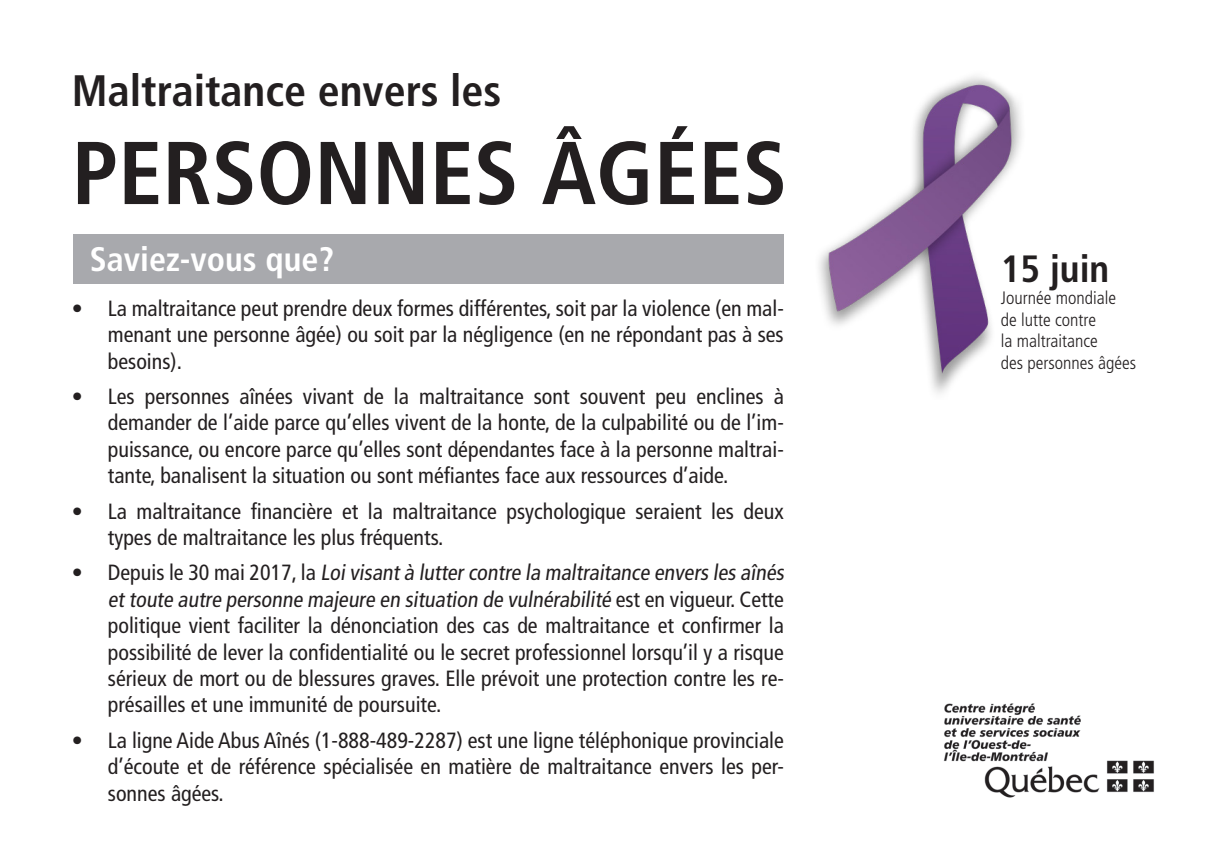
<style>
.page{position:relative;width:1224px;height:864px;background:#fff}
.page>*{position:absolute;margin:0;border:0;box-sizing:border-box;transform-origin:0 0}
.t1{font:700 condensed 89px "Frutiger";color:#231f20}
.t2{font:700 condensed 44px "Frutiger";color:#231f20}
.t3{font:700 condensed 38px "Frutiger";color:#231f20}
.t4{font:700 condensed 34px "Frutiger";color:#fff}
.t5{font:condensed 22px/26.4px "Frutiger";color:#231f20;text-align:justify}
.t6{font:300 condensed 18px/21.6px "Frutiger";color:#231f20}
</style>
<div class="page">
<img style="left:819px;top:76px;width:203px;height:317px">
<div style="left:73px;top:234px;width:711px;height:50px;background:#a8a9ad"></div>
<img style="left:943px;top:703px;width:211px;height:95px">
<p class="t2" style="left:72px;top:65px;width:431px">Maltraitance envers les</p>
<p class="t1" style="left:72px;top:120px;width:717px">PERSONNES ÂGÉES</p>
<p class="t4" style="left:90px;top:239px;width:246px">Saviez-vous que?</p>
<p class="t5" style="left:108px;top:295px;width:678px;text-indent:-36px">• La maltraitance peut prendre deux formes différentes, soit par la violence (en mal&shy;menant une personne âgée) ou soit par la négligence (en ne répondant pas à ses besoins).</p>
<p class="t5" style="left:108px;top:383px;width:678px;text-indent:-36px">• Les personnes aînées vivant de la maltraitance sont souvent peu enclines à demander de l’aide parce qu’elles vivent de la honte, de la culpabilité ou de l’im&shy;puissance, ou encore parce qu’elles sont dépendantes face à la personne maltrai&shy;tante, banalisent la situation ou sont méfiantes face aux ressources d’aide.</p>
<p class="t5" style="left:108px;top:498px;width:678px;text-indent:-36px">• La maltraitance financière et la maltraitance psychologique seraient les deux types de maltraitance les plus fréquents.</p>
<p class="t5" style="left:108px;top:560px;width:681px;text-align:left;text-indent:-36px">• D e p u i s l e 3 0 m a i 2 0 1 7 , l a Loivisantà luttercontre la maltraitance envers les aînés ettoute autre personne majeure en situation de vulnérabilité e s t e n v i g u e u r. C ette politique vient faciliter la dénonciation des cas de maltraitance et confirmer la possibilité de lever la confidentialité ou le secret professionnel lorsqu’il y a risque sérieux de mort ou de blessures graves. Elle prévoit une protection contre les re&shy;présailles et une immunité de poursuite.</p>
<p class="t5" style="left:108px;top:727px;width:678px;text-indent:-36px">• La ligne Aide Abus Aînés (1-888-489-2287) est une ligne téléphonique provinciale d’écoute et de référence spécialisée en matière de maltraitance envers les per&shy;sonnes âgées.</p>
<p class="t3" style="left:1001px;top:247px;width:110px">15 juin</p>
<p class="t6" style="left:1001px;top:287px;width:137px">Journée mondiale de lutte contre<br>la maltraitance<br>des personnes âgées</p>
</div>
